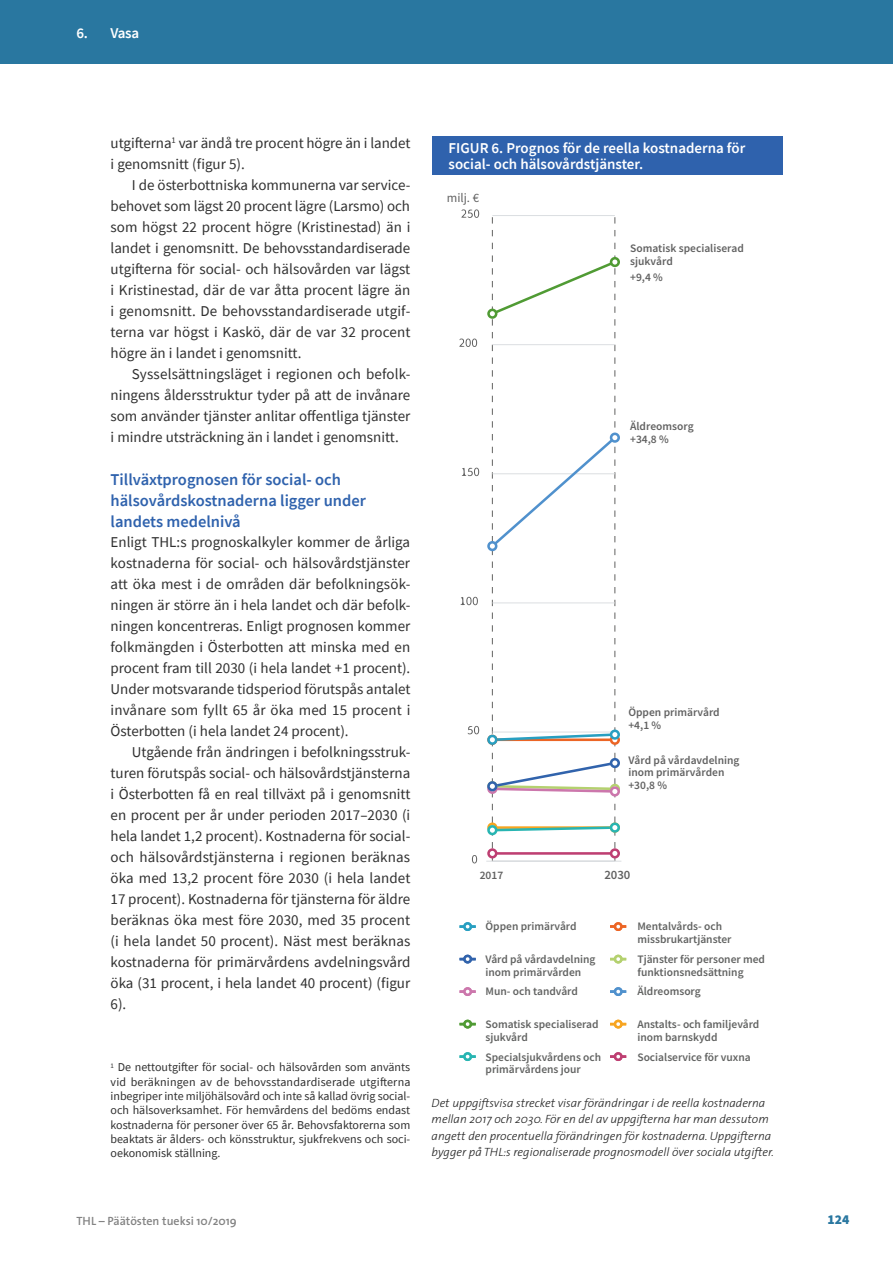
<style>
.page{position:relative;width:893px;height:1263px;background:#fff}
.page>*{position:absolute;margin:0;border:0;box-sizing:border-box;transform-origin:0 0}
.H3{font:600 16.5px/21px "Source Sans Pro";color:#2f62ad}
.LEIPIS_in_ruotsi{font:15px/21px "Source Sans Pro";color:#303030;text-align:justify}
.LEIPIS_ut_Ruotsi{font:15px/21px "Source Sans Pro";letter-spacing:-.005em;color:#303030}
.H4_TAULUKKO_KUVIO_OT{font:600 15px/16.5px "Source Sans Pro";color:#fff}
.t1{font:900 13.5px "Source Sans Pro";color:#2977a0}
.t2{font:12.75px "Source Sans Pro";color:#616161}
.t3{font:600 12.75px "Source Sans Pro";color:#616161}
.Alaviite{font:12px/14.2px "Source Sans Pro";color:#303030;text-align:justify}
.H4_TULKINTAOHJE{font:italic 300 12px/16.5px "The Sans";color:#212121}
.t4{font:600 12px "The Sans";color:#838383}
.t5{font:600 11.55px/12.8px "Source Sans Pro";color:#626362}
.t6{font:600 11.55px/12.8px "Source Sans Pro";color:#616161}
</style>
<div class="page">
<div style="left:0;top:0;width:893px;height:64px;background:#2977a0"></div>
<svg style="left:472px;top:855px;width:5px;height:8px"></svg>
<svg style="left:467px;top:726px;width:12px;height:8px"></svg>
<svg style="left:460px;top:597px;width:18px;height:8px"></svg>
<svg style="left:462px;top:468px;width:17px;height:8px"></svg>
<svg style="left:459px;top:339px;width:18px;height:8px"></svg>
<svg style="left:461px;top:209px;width:18px;height:9px"></svg>
<hr style="left:492px;top:215px;width:123px;height:1px;background:#dbdee1">
<svg style="left:489px;top:217px;width:129px;height:644px"></svg>
<div style="left:611px;top:849px;width:8px;height:8px;background:#fff;border-radius:50%"></div>
<div style="left:610px;top:848px;width:10px;height:10px;border:3px solid #be3f72;border-radius:50%"></div>
<div style="left:488px;top:849px;width:8px;height:8px;background:#fff;border-radius:50%"></div>
<div style="left:487px;top:848px;width:10px;height:10px;border:3px solid #be3f72;border-radius:50%"></div>
<div style="left:487px;top:822px;width:10px;height:11px;border:3px solid #f7a521;border-radius:50%"></div>
<div style="left:611px;top:434px;width:8px;height:7px;background:#fff;border-radius:50%"></div>
<div style="left:610px;top:432px;width:10px;height:11px;border:3px solid #5091cd;border-radius:50%"></div>
<div style="left:488px;top:542px;width:8px;height:8px;background:#fff;border-radius:50%"></div>
<div style="left:487px;top:541px;width:10px;height:10px;border:3px solid #5091cd;border-radius:50%"></div>
<div style="left:610px;top:784px;width:10px;height:10px;border:3px solid #b4d16f;border-radius:50%"></div>
<div style="left:611px;top:736px;width:8px;height:8px;background:#fff;border-radius:50%"></div>
<div style="left:610px;top:735px;width:10px;height:10px;border:3px solid #ec6525;border-radius:50%"></div>
<div style="left:611px;top:824px;width:8px;height:7px;background:#fff;border-radius:50%"></div>
<div style="left:610px;top:822px;width:10px;height:11px;border:3px solid #28b5b2;border-radius:50%"></div>
<div style="left:488px;top:826px;width:8px;height:8px;background:#fff;border-radius:50%"></div>
<div style="left:487px;top:825px;width:10px;height:10px;border:3px solid #28b5b2;border-radius:50%"></div>
<div style="left:611px;top:258px;width:8px;height:8px;background:#fff;border-radius:50%"></div>
<div style="left:610px;top:257px;width:10px;height:10px;border:3px solid #509b34;border-radius:50%"></div>
<div style="left:488px;top:310px;width:8px;height:7px;background:#fff;border-radius:50%"></div>
<div style="left:487px;top:309px;width:10px;height:10px;border:3px solid #509b34;border-radius:50%"></div>
<div style="left:611px;top:788px;width:8px;height:7px;background:#fff;border-radius:50%"></div>
<div style="left:610px;top:786px;width:10px;height:10px;border:3px solid #cc77ac;border-radius:50%"></div>
<div style="left:487px;top:784px;width:10px;height:10px;border:3px solid #cc77ac;border-radius:50%"></div>
<div style="left:611px;top:759px;width:8px;height:8px;background:#fff;border-radius:50%"></div>
<div style="left:610px;top:758px;width:10px;height:10px;border:3px solid #3163ac;border-radius:50%"></div>
<div style="left:488px;top:782px;width:8px;height:8px;background:#fff;border-radius:50%"></div>
<div style="left:487px;top:781px;width:10px;height:10px;border:3px solid #3163ac;border-radius:50%"></div>
<div style="left:611px;top:731px;width:8px;height:7px;background:#fff;border-radius:50%"></div>
<div style="left:610px;top:729px;width:10px;height:11px;border:3px solid #289fc1;border-radius:50%"></div>
<div style="left:488px;top:736px;width:8px;height:8px;background:#fff;border-radius:50%"></div>
<div style="left:487px;top:735px;width:10px;height:10px;border:3px solid #289fc1;border-radius:50%"></div>
<hr style="left:486px;top:861px;width:135px;height:1px;background:#dbdee1">
<svg style="left:459px;top:954px;width:17px;height:10px"></svg>
<hr style="left:459px;top:990px;width:17px;height:3px;background:#cc77ac">
<svg style="left:461px;top:987px;width:13px;height:9px"></svg>
<svg style="left:459px;top:1052px;width:17px;height:9px"></svg>
<svg style="left:459px;top:1019px;width:17px;height:10px"></svg>
<svg style="left:459px;top:922px;width:17px;height:9px"></svg>
<hr style="left:610px;top:1055px;width:16px;height:3px;background:#be3f72">
<svg style="left:612px;top:1052px;width:13px;height:9px"></svg>
<svg style="left:610px;top:1019px;width:16px;height:10px"></svg>
<hr style="left:610px;top:990px;width:16px;height:3px;background:#5091cd">
<svg style="left:612px;top:987px;width:13px;height:9px"></svg>
<svg style="left:610px;top:954px;width:16px;height:10px"></svg>
<svg style="left:610px;top:922px;width:17px;height:9px"></svg>
<div style="left:432px;top:136px;width:350px;height:38px;background:#2f62ad"></div>
<p class="H4_TAULUKKO_KUVIO_OT" style="left:77px;top:24px;width:64px">6. Vasa</p>
<p class="LEIPIS_ut_Ruotsi" style="left:111px;top:133px;width:301px">utgifterna<sup>1</sup> var ändå tre procent högre än i landet i genomsnitt (figur 5).</p>
<p class="LEIPIS_in_ruotsi" style="left:111px;top:175px;width:301px;text-indent:21px">I de österbottniska kommunerna var service&shy;behovet som lägst 20 procent lägre (Larsmo) och som högst 22 procent högre (Kristinestad) än i landet i genomsnitt. De behovsstandardiserade utgifterna för social- och hälsovården var lägst i Kristinestad, där de var åtta procent lägre än i genomsnitt. De behovsstandardiserade utgif&shy;terna var högst i Kaskö, där de var 32 procent högre än i landet i genomsnitt.</p>
<p class="LEIPIS_in_ruotsi" style="left:111px;top:364px;width:301px;text-indent:21px">Sysselsättningsläget i regionen och befolk&shy;ningens åldersstruktur tyder på att de invånare som använder tjänster anlitar offentliga tjänster i mindre utsträckning än i landet i genomsnitt.</p>
<h3 class="H3" style="left:111px;top:468px;width:257px">Tillväxtprognosen för social- och hälsovårdskostnaderna ligger under landets medelnivå</h3>
<p class="LEIPIS_ut_Ruotsi" style="left:111px;top:532px;width:301px;text-align:justify">Enligt THL:s prognoskalkyler kommer de årliga kostnaderna för social- och hälsovårdstjänster att öka mest i de områden där befolkningsök&shy;ningen är större än i hela landet och där befolk&shy;ningen koncentreras. Enligt prognosen kommer folkmängden i Österbotten att minska med en procent fram till 2030 (i hela landet +1 procent).<br>Under motsvarande tidsperiod förutspås antalet invånare som fyllt 65 år öka med 15 procent i Österbotten (i hela landet 24 procent).</p>
<p class="LEIPIS_in_ruotsi" style="left:111px;top:742px;width:301px;text-indent:21px">Utgående från ändringen i befolkningsstruk&shy;turen förutspås social- och hälsovårdstjänsterna i Österbotten få en real tillväxt på i genomsnitt en procent per år under perioden 2017–2030 (i hela landet 1,2 procent). Kostnaderna för social&shy;och hälsovårdstjänsterna i regionen beräknas öka med 13,2 procent före 2030 (i hela landet 17 procent). Kostnaderna för tjänsterna för äldre beräknas öka mest före 2030, med 35 procent (i hela landet 50 procent). Näst mest beräknas kostnaderna för primärvårdens avdelningsvård öka (31 procent, i hela landet 40 procent) (figur 6).</p>
<h4 class="Alaviite" style="left:111px;top:1060px;width:301px"><sup>1</sup> De nettoutgifter för social- och hälsovården som använts vid beräkningen av de behovsstandardiserade utgifterna inbegriper inte miljöhälsovård och inte så kallad övrig social&shy;och hälsoverksamhet. För hemvårdens del bedöms endast kostnaderna för personer över 65 år. Behovsfaktorerna som beaktats är ålders- och könsstruktur, sjukfrekvens och soci&shy;oekonomisk ställning.</h4>
<h4 class="H4_TAULUKKO_KUVIO_OT" style="left:449px;top:139px;width:298px">FIGUR 6. Prognos för de reella kostnaderna för social- och hälsovårdstjänster.</h4>
<p class="t2" style="left:447px;top:189px;width:34px">milj. €</p>
<p class="t6" style="left:630px;top:242px;width:115px">Somatisk specialiserad sjukvård</p>
<p class="t6" style="left:630px;top:270px;width:34px">+9,4 %</p>
<p class="t6" style="left:630px;top:419px;width:65px">Äldreomsorg +34,8 %</p>
<p class="t6" style="left:628px;top:706px;width:93px">Öppen primärvård +4,1 %</p>
<p class="t6" style="left:628px;top:753px;width:113px">Vård på vårdavdelning inom primärvården +30,8 %</p>
<p class="t6" style="left:480px;top:869px;width:25px">2017</p>
<p class="t3" style="left:604px;top:866px;width:28px">2030</p>
<p class="t5" style="left:485px;top:920px;width:93px">Öppen primärvård</p>
<p class="t5" style="left:637px;top:920px;width:96px">Mentalvårds- och missbrukartjänster</p>
<p class="t5" style="left:485px;top:952px;width:112px">Vård på vårdavdelning inom primärvården</p>
<p class="t5" style="left:637px;top:952px;width:129px">Tjänster för personer med funktionsnedsättning</p>
<p class="t5" style="left:485px;top:985px;width:94px">Mun- och tandvård</p>
<p class="t5" style="left:637px;top:985px;width:65px">Äldreomsorg</p>
<p class="t5" style="left:485px;top:1018px;width:115px">Somatisk specialiserad sjukvård</p>
<p class="t5" style="left:637px;top:1018px;width:123px">Anstalts- och familjevård inom barnskydd</p>
<p class="t5" style="left:485px;top:1050px;width:117px">Specialsjukvårdens och primärvårdens jour</p>
<p class="t5" style="left:637px;top:1050px;width:115px">Socialservice för vuxna</p>
<p class="H4_TULKINTAOHJE" style="left:432px;top:1094px;width:344px">Det uppgiftsvisa strecket visar förändringar i de reella kostnaderna mellan 2017 och 2030. För en del av uppgifterna har man dessutom angett den procentuella förändringen för kostnaderna. Uppgifterna bygger på THL:s regionaliserade prognosmodell över sociala utgifter.</p>
<p class="t4" style="left:77px;top:1211px;width:162px">THL – Päätösten tueksi 10/2019</p>
<p class="t1" style="left:827px;top:1210px;width:23px">124</p>
</div>
